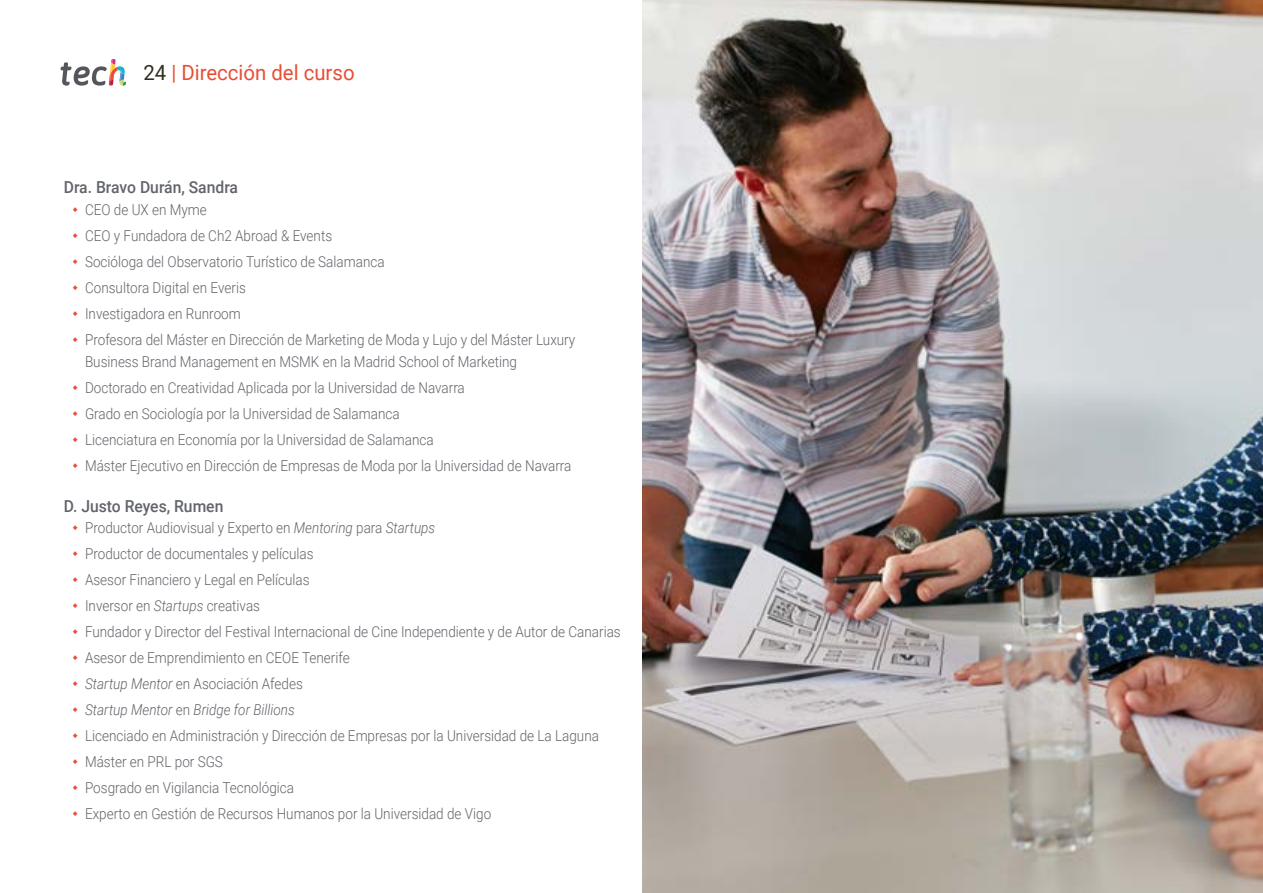
<style>
.page{position:relative;width:1263px;height:893px;background:#fff}
.page>*{position:absolute;margin:0;border:0;box-sizing:border-box;transform-origin:0 0}
.t1{font:21px "Roboto";color:#e94d35}
.t2{font:500 16.5px "Roboto";color:#61646a;scale:.95 1}
.t3{font:300 15px/26px "Roboto";color:#61646a;scale:.9 1}
.s1{color:#312e20}
.s2{font-style:italic}
</style>
<div class="page">
<img style="left:642px;top:0;width:621px;height:893px">
<svg style="left:61px;top:59px;width:65px;height:27px"></svg>
<h1 class="t1" style="left:144px;top:57px;width:213px"><span class="s1">24</span> | Dirección del curso</h1>
<p class="t2" style="left:64px;top:176px;width:185px">Dra. Bravo Durán, Sandra</p>
<p class="t3" style="left:85px;top:196px;width:546px">CEO de UX en Myme<br>CEO y Fundadora de Ch2 Abroad &amp; Events<br>Socióloga del Observatorio Turístico de Salamanca<br>Consultora Digital en Everis<br>Investigadora en Runroom<br>Profesora del Máster en Dirección de Marketing de Moda y Lujo y del Máster Luxury</p>
<p class="t3" style="left:85px;top:348px;width:542px">Business Brand Management en MSMK en la Madrid School of Marketing Doctorado en Creatividad Aplicada por la Universidad de Navarra<br>Grado en Sociología por la Universidad de Salamanca<br>Licenciatura en Economía por la Universidad de Salamanca<br>Máster Ejecutivo en Dirección de Empresas de Moda por la Universidad de Navarra</p>
<p class="t2" style="left:64px;top:494px;width:170px">D. Justo Reyes, Rumen</p>
<p class="t3" style="left:85px;top:514px;width:597px">Productor Audiovisual y Experto en <span class="s2">Mentoring</span> para <span class="s2">Startups<br></span>Productor de documentales y películas<br>Asesor Financiero y Legal en Películas<br>Inversor en <span class="s2">Startups</span> creativas<br>Fundador y Director del Festival Internacional de Cine Independiente y de Autor de Canarias Asesor de Emprendimiento en CEOE Tenerife<br><span class="s2">Startup Mentor</span> en Asociación Afedes<br><span class="s2">Startup Mentor</span> en <span class="s2">Bridge for Billions<br></span>Licenciado en Administración y Dirección de Empresas por la Universidad de La Laguna Máster en PRL por SGS<br>Posgrado en Vigilancia Tecnológica<br>Experto en Gestión de Recursos Humanos por la Universidad de Vigo</p>
</div>
